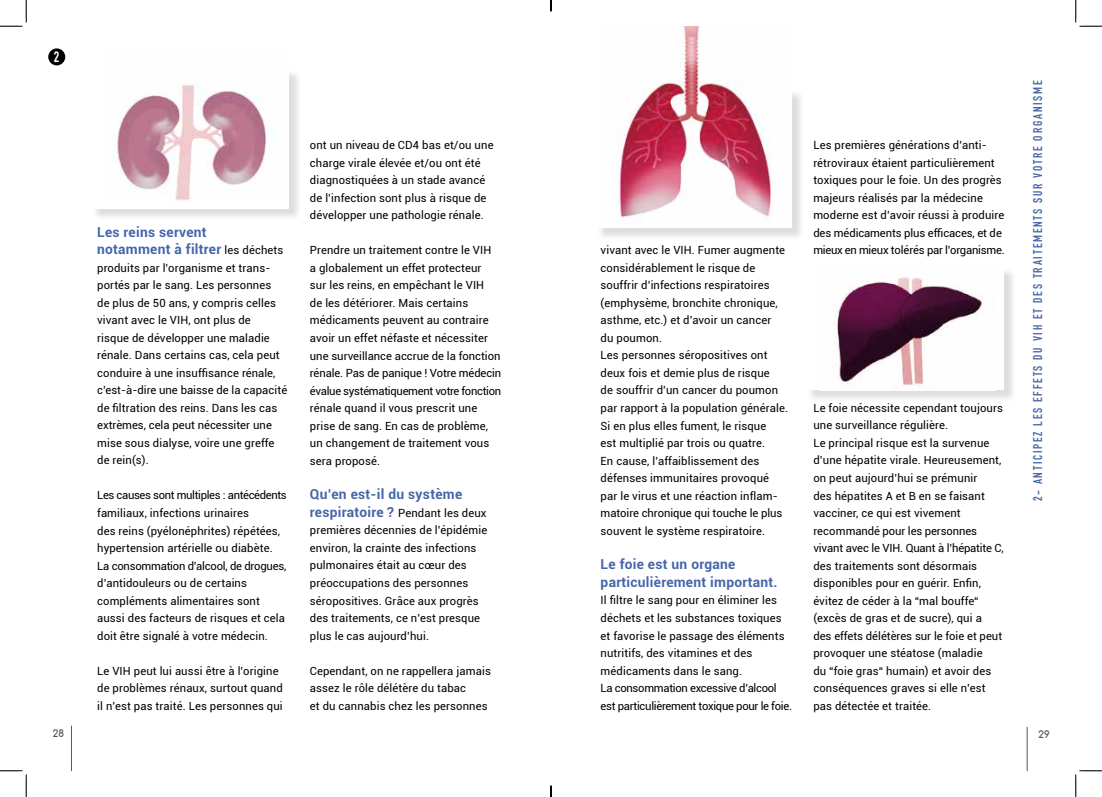
<style>
.page{position:relative;width:1102px;height:797px;background:#fff}
.page>*{position:absolute;margin:0;border:0;box-sizing:border-box;transform-origin:0 0}
.t1{font:700 14.88px "DIN Condensed";color:#fff}
.t2{font:700 13.75px/17.5px "Roboto";letter-spacing:.02em;color:#4666a9}
.t3{font:700 12.5px "DIN Condensed";letter-spacing:.14em;color:#4666a9}
.t4{font:11.25px/17.5px "Roboto";letter-spacing:.01em;color:#000}
.t5{font:700 10px "Comfortaa";color:#575756}
.s1{font-weight:400;font-size:11.25px;color:#000}
.s2{font-weight:700;font-size:13.75px;color:#4666a9}
</style>
<div class="page">
<div style="left:806px;top:268px;width:210px;height:135px;background:#575756;opacity:.2"></div>
<div style="left:805px;top:266px;width:198px;height:124px;background:#fff"></div>
<img style="left:835px;top:277px;width:150px;height:110px">
<div style="left:92px;top:70px;width:209px;height:151px;background:#575756;opacity:.2"></div>
<div style="left:90px;top:69px;width:199px;height:139px;background:#fff"></div>
<div style="left:596px;top:90px;width:208px;height:151px;background:#575756;opacity:.2"></div>
<div style="left:595px;top:89px;width:197px;height:139px;background:#fff"></div>
<img style="left:615px;top:26px;width:157px;height:193px">
<img style="left:114px;top:84px;width:160px;height:117px">
<div style="left:48px;top:48px;width:17px;height:17px;background:#000;border-radius:50%"></div>
<hr style="left:71px;top:725px;width:1px;height:45px;background:#575756">
<hr style="left:1026px;top:727px;width:1px;height:43px;background:#575756">
<svg style="left:0;top:0;width:27px;height:27px"></svg>
<svg style="left:0;top:770px;width:27px;height:27px"></svg>
<svg style="left:1075px;top:0;width:26px;height:27px"></svg>
<svg style="left:1075px;top:770px;width:26px;height:27px"></svg>
<svg style="left:550px;top:785px;width:1px;height:12px"></svg>
<h1 class="t1" style="left:54px;top:47px;width:7px">2</h1>
<p class="t2" style="left:97px;top:223px;width:188px">Les reins servent notamment à filtrer <span class="s1">les déchets</span></p>
<p class="t4" style="left:97px;top:259px;width:192px">produits par l’organisme et trans&shy;portés par le sang. Les personnes<br>de plus de 50 ans, y compris celles vivant avec le VIH, ont plus de<br>risque de développer une maladie rénale. Dans certains cas, cela peut conduire à une insuffisance rénale, c’est-à-dire une baisse de la capacité de filtration des reins. Dans les cas extrèmes, cela peut nécessiter une mise sous dialyse, voire une greffe de rein(s).</p>
<p class="t4" style="left:97px;top:486px;width:191px">Les causes sont multiples : antécédents familiaux, infections urinaires<br>des reins (pyélonéphrites) répétées, hypertension artérielle ou diabète.<br>La consommation d’alcool, de drogues, d’antidouleurs ou de certains compléments alimentaires sont aussi des facteurs de risques et cela doit être signalé à votre médecin.</p>
<p class="t4" style="left:97px;top:661px;width:187px">Le VIH peut lui aussi être à l’origine de problèmes rénaux, surtout quand il n’est pas traité. Les personnes qui</p>
<p class="t4" style="left:310px;top:136px;width:185px">ont un niveau de CD4 bas et/ou une charge virale élevée et/ou ont été diagnostiquées à un stade avancé de l’infection sont plus à risque de développer une pathologie rénale.</p>
<p class="t4" style="left:310px;top:241px;width:193px">Prendre un traitement contre le VIH<br>a globalement un effet protecteur<br>sur les reins, en empêchant le VIH<br>de les détériorer. Mais certains médicaments peuvent au contraire avoir un effet néfaste et nécessiter une surveillance accrue de la fonction rénale. Pas de panique ! Votre médecin évalue systématiquement votre fonction rénale quand il vous prescrit une prise de sang. En cas de problème, un changement de traitement vous sera proposé.</p>
<p class="t2" style="left:310px;top:485px;width:154px">Qu’en est-il du système</p>
<p class="t4" style="left:310px;top:504px;width:179px"><span class="s2">respiratoire ?</span> Pendant les deux premières décennies de l’épidémie environ, la crainte des infections pulmonaires était au cœur des préoccupations des personnes séropositives. Grâce aux progrès des traitements, ce n’est presque plus le cas aujourd’hui.</p>
<p class="t4" style="left:310px;top:661px;width:182px">Cependant, on ne rappellera jamais assez le rôle délétère du tabac<br>et du cannabis chez les personnes</p>
<p class="t4" style="left:600px;top:241px;width:189px">vivant avec le VIH. Fumer augmente considérablement le risque de souffrir d’infections respiratoires (emphysème, bronchite chronique, asthme, etc.) et d’avoir un cancer<br>du poumon.<br>Les personnes séropositives ont deux fois et demie plus de risque<br>de souffrir d’un cancer du poumon par rapport à la population générale.<br>Si en plus elles fument, le risque<br>est multiplié par trois ou quatre.<br>En cause, l’affaiblissement des défenses immunitaires provoqué par le virus et une réaction inflam&shy;matoire chronique qui touche le plus souvent le système respiratoire.</p>
<p class="t2" style="left:600px;top:555px;width:178px">Le foie est un organe particulièrement important.</p>
<p class="t4" style="left:600px;top:591px;width:193px">Il filtre le sang pour en éliminer les déchets et les substances toxiques et favorise le passage des éléments nutritifs, des vitamines et des médicaments dans le sang.<br>La consommation excessive d’alcool est particulièrement toxique pour le foie.</p>
<p class="t4" style="left:813px;top:136px;width:193px">Les premières générations d’anti&shy;rétroviraux étaient particulièrement toxiques pour le foie. Un des progrès majeurs réalisés par la médecine moderne est d’avoir réussi à produire des médicaments plus efficaces, et de mieux en mieux tolérés par l’organisme.</p>
<p class="t4" style="left:813px;top:399px;width:192px">Le foie nécessite cependant toujours une surveillance régulière.<br>Le principal risque est la survenue d’une hépatite virale. Heureusement, on peut aujourd’hui se prémunir<br>des hépatites A et B en se faisant vacciner, ce qui est vivement recommandé pour les personnes vivant avec le VIH. Quant à l’hépatite C, des traitements sont désormais disponibles pour en guérir. Enfin, évitez de céder à la “mal bouffe“ (excès de gras et de sucre), qui a<br>des effets délétères sur le foie et peut provoquer une stéatose (maladie<br>du “foie gras“ humain) et avoir des conséquences graves si elle n’est pas détectée et traitée.</p>
<p class="t3" style="left:1029px;top:501px;width:422px;rotate:-90deg">2- ANTICIPEZ LES EFFETS DU VIH ET DES TRAITEMENTS SUR VOTRE ORGANISME</p>
<p class="t5" style="left:53px;top:726px;width:13px">28</p>
<p class="t5" style="left:1038px;top:727px;width:13px">29</p>
</div>
